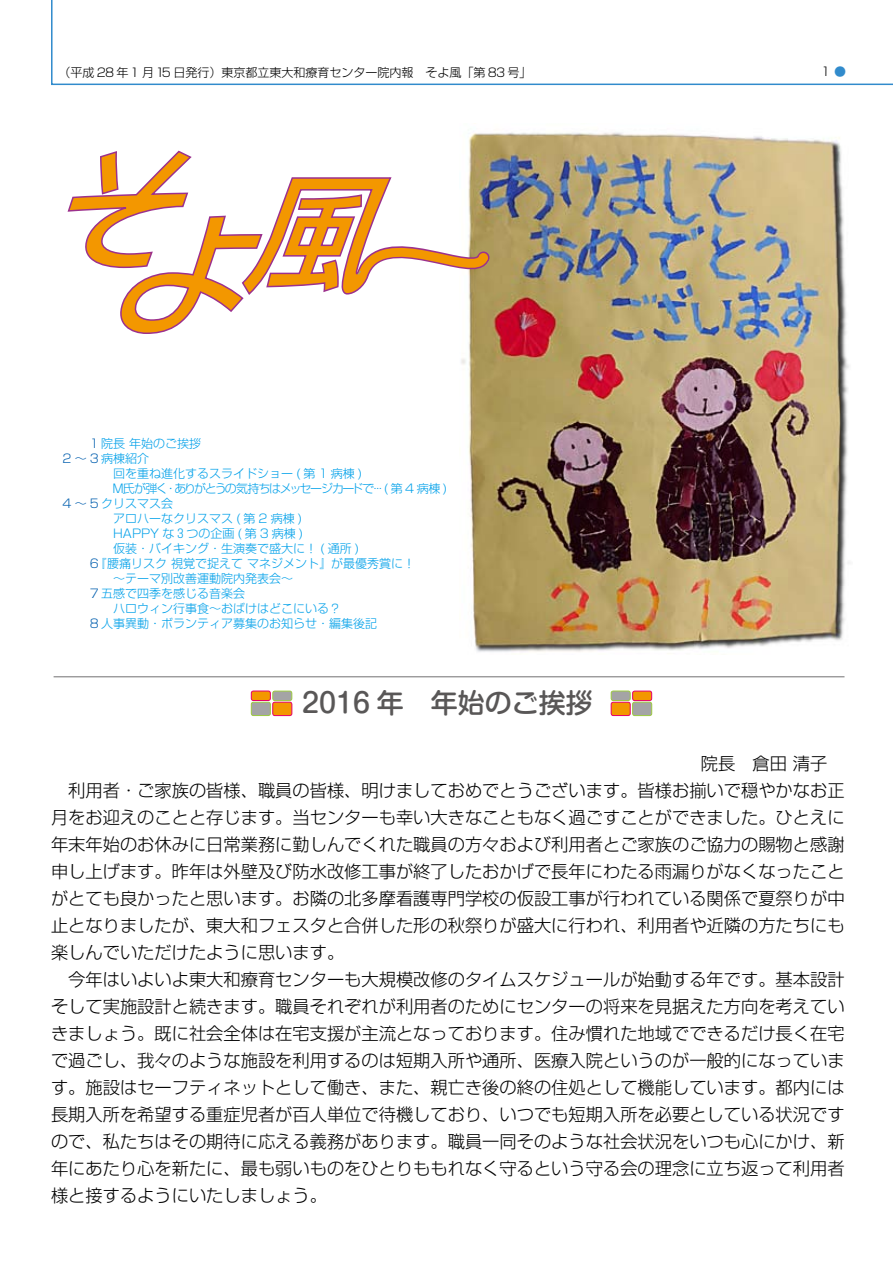
<style>
.page{position:relative;width:893px;height:1263px;background:#fff}
.page>*{position:absolute;margin:0;border:0;box-sizing:border-box;transform-origin:0 0}
.t1{font:500 27px "Shin M Go";color:#595757}
.t2{font:300 17.25px/27px "Shin Go";color:#000}
.t3{font:300 12px/15px "Shin Go";color:#00a0e9}
.t4{font:300 12px/15px "Shin Go";letter-spacing:-.065em;color:#00a0e9}
.t5{font:300 12px "Shin Go";color:#000}
.t6{font:300 12px "Shin Go";color:#318bcc}
.t7{font:300 12px "Shin Go";color:#005eae}
.s1{color:#005eae}
</style>
<div class="page">
<svg style="left:51px;top:0;width:842px;height:86px"></svg>
<img style="left:461px;top:132px;width:389px;height:520px">
<hr style="left:54px;top:676px;width:790px;height:1px;background:#727172">
<svg style="left:67px;top:150px;width:431px;height:185px"></svg>
<div style="left:611px;top:702px;width:19px;height:13px;background:#f39700;border-radius:2px"></div>
<div style="left:611px;top:702px;width:20px;height:14px;border:1px solid #e50069;border-radius:2px"></div>
<div style="left:611px;top:691px;width:19px;height:9px;background:#a4a4a5;border-radius:2px"></div>
<div style="left:611px;top:691px;width:20px;height:10px;border:1px solid #9cc941;border-radius:2px"></div>
<div style="left:633px;top:702px;width:19px;height:13px;background:#a4a4a5;border-radius:2px"></div>
<div style="left:632px;top:702px;width:20px;height:14px;border:1px solid #9cc941;border-radius:2px"></div>
<div style="left:633px;top:691px;width:19px;height:9px;background:#f39700;border-radius:2px"></div>
<div style="left:632px;top:691px;width:20px;height:10px;border:1px solid #e50069;border-radius:2px"></div>
<div style="left:251px;top:702px;width:19px;height:13px;background:#a4a4a5;border-radius:2px"></div>
<div style="left:251px;top:702px;width:20px;height:14px;border:1px solid #9cc941;border-radius:2px"></div>
<div style="left:251px;top:691px;width:19px;height:9px;background:#f39700;border-radius:2px"></div>
<div style="left:251px;top:691px;width:20px;height:10px;border:1px solid #e50069;border-radius:2px"></div>
<div style="left:273px;top:702px;width:19px;height:13px;background:#f39700;border-radius:2px"></div>
<div style="left:272px;top:702px;width:20px;height:14px;border:1px solid #e50069;border-radius:2px"></div>
<div style="left:273px;top:691px;width:19px;height:9px;background:#a4a4a5;border-radius:2px"></div>
<div style="left:272px;top:691px;width:20px;height:10px;border:1px solid #9cc941;border-radius:2px"></div>
<p class="t5" style="left:58px;top:65px;width:475px">（平成 28 年1 月15 日発行）東京都立東大和療育センター院内報　そよ風「第 83 号」</p>
<p class="t6" style="left:834px;top:64px;width:14px">●</p>
<p class="t3" style="left:63px;top:435px;width:140px;text-indent:27px"><span class="s1">1</span> 院長 年始のご挨拶<br><span class="s1">2 〜 3</span>病棟紹介</p>
<p class="t3" style="left:63px;top:495px;width:112px"><span class="s1">4 〜 5</span> クリスマス会</p>
<p class="t4" style="left:101px;top:465px;width:348px">　回を重ね進化するスライドショー ( 第 1 病棟 )<br>　Ｍ氏が弾く・ありがとうの気持ちはメッセージカードで･･･( 第 4 病棟 )</p>
<p class="t3" style="left:101px;top:510px;width:202px">　アロハーなクリスマス ( 第 2 病棟 )</p>
<p class="t3" style="left:101px;top:525px;width:204px">　HAPPY な３つの企画 ( 第 3 病棟 )</p>
<p class="t3" style="left:101px;top:540px;width:259px">　仮装・バイキング・生演奏で盛大に！ ( 通所 )</p>
<p class="t3" style="left:95px;top:555px;width:321px">『腰痛リスク 視覚で捉えて マネジメント』が最優秀賞に！</p>
<p class="t3" style="left:113px;top:570px;width:180px">～テーマ別改善運動院内発表会～</p>
<p class="t3" style="left:101px;top:600px;width:241px">　ハロウィン行事食～おばけはどこにいる？</p>
<p class="t7" style="left:90px;top:555px;width:11px">6</p>
<p class="t3" style="left:90px;top:585px;width:157px"><span class="s1">7</span> 五感で四季を感じる音楽会</p>
<p class="t3" style="left:90px;top:615px;width:289px"><span class="s1">8</span> 人事異動・ボランティア募集のお知らせ・編集後記</p>
<h1 class="t1" style="left:302px;top:684px;width:292px">2016 年　年始のご挨拶</h1>
<p class="t2" style="left:51px;top:749px;width:795px;text-indent:650px">院長　倉田 清子　　利用者・ご家族の皆様、職員の皆様、明けましておめでとうございます。皆様お揃いで穏やかなお正月をお迎えのことと存じます。当センターも幸い大きなこともなく過ごすことができました。ひとえに年末年始のお休みに日常業務に勤しんでくれた職員の方々および利用者とご家族のご協力の賜物と感謝申し上げます。昨年は外壁及び防水改修工事が終了したおかげで長年にわたる雨漏りがなくなったことがとても良かったと思います。お隣の北多摩看護専門学校の仮設工事が行われている関係で夏祭りが中止となりましたが、東大和フェスタと合併した形の秋祭りが盛大に行われ、利用者や近隣の方たちにも楽しんでいただけたように思います。<br>　今年はいよいよ東大和療育センターも大規模改修のタイムスケジュールが始動する年です。基本設計そして実施設計と続きます。職員それぞれが利用者のためにセンターの将来を見据えた方向を考えていきましょう。既に社会全体は在宅支援が主流となっております。住み慣れた地域でできるだけ長く在宅で過ごし、我々のような施設を利用するのは短期入所や通所、医療入院というのが一般的になっています。施設はセーフティネットとして働き、また、親亡き後の終の住処として機能しています。都内には長期入所を希望する重症児者が百人単位で待機しており、いつでも短期入所を必要としている状況ですので、私たちはその期待に応える義務があります。職員一同そのような社会状況をいつも心にかけ、新年にあたり心を新たに、最も弱いものをひとりももれなく守るという守る会の理念に立ち返って利用者様と接するようにいたしましょう。</p>
</div>
